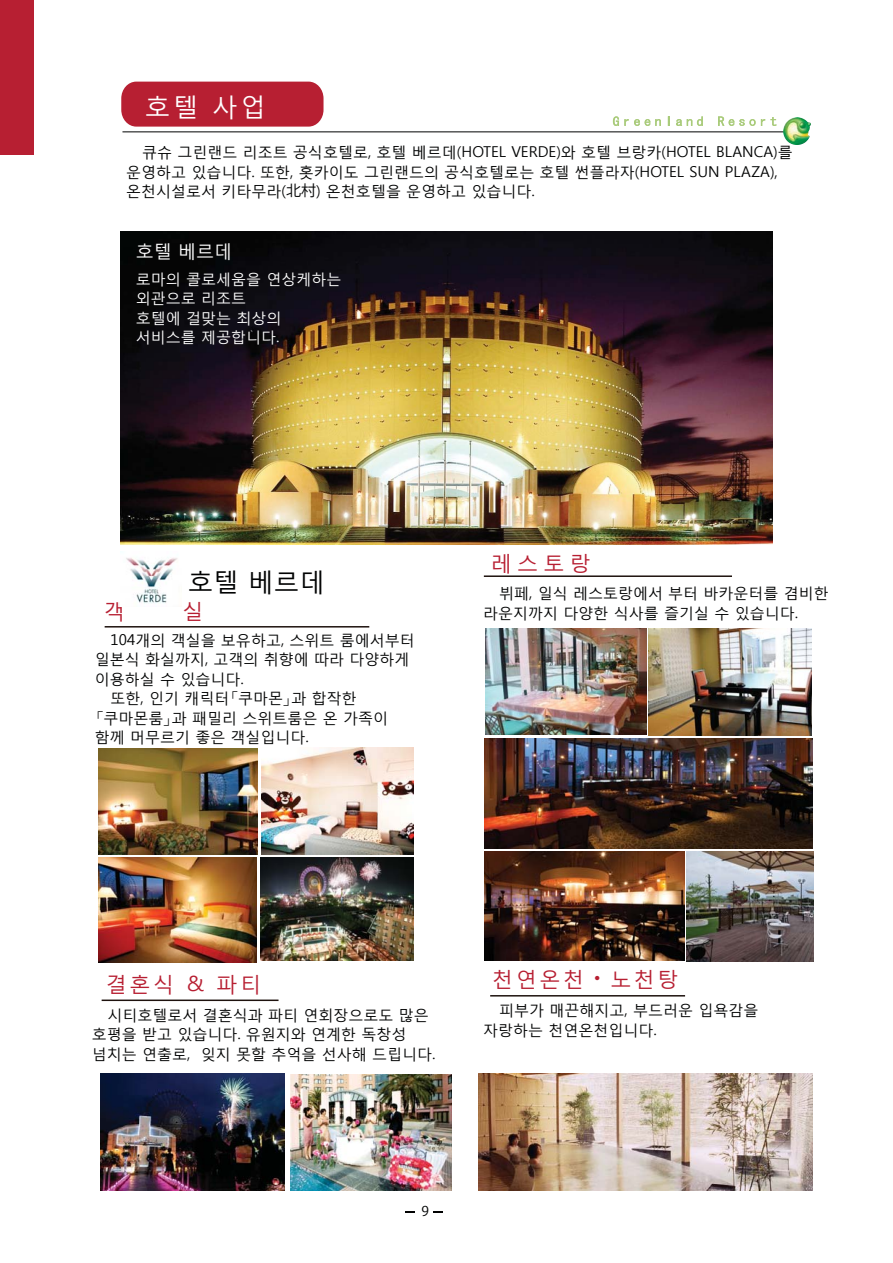
<style>
.page{position:relative;width:893px;height:1263px;background:#fff}
.page>*{position:absolute;margin:0;border:0;box-sizing:border-box;transform-origin:0 0}
.t1{font:25.5px "Malgun Gothic";color:#010202}
.t2{font:25.5px "Malgun Gothic";color:#fff}
.t3{font:21px "Malgun Gothic";letter-spacing:.125em;color:#b71f32}
.t4{font:18px "Malgun Gothic";color:#fff}
.t5{font:15px/19.5px "Malgun Gothic";color:#010202}
.t6{font:15px/19.5px "Malgun Gothic";color:#fff}
.t7{font:13.5px "Koz Go Pro Regular 90 msp RKSJ H";color:#010202}
.s1{font-family:"Koz Go Pro Regular 90 msp RKSJ H"}
</style>
<div class="page">
<div style="left:0;top:0;width:34px;height:154px;background:#b71f32"></div>
<svg style="left:785px;top:117px;width:12px;height:8px"></svg>
<svg style="left:613px;top:116px;width:48px;height:10px"></svg>
<svg style="left:676px;top:116px;width:27px;height:10px"></svg>
<svg style="left:718px;top:116px;width:58px;height:10px"></svg>
<hr style="left:484px;top:575px;width:248px;height:2px;background:#1e120e">
<hr style="left:105px;top:626px;width:264px;height:2px;background:#1e120e">
<hr style="left:490px;top:995px;width:195px;height:2px;background:#1e120e">
<img style="left:120px;top:231px;width:653px;height:314px">
<img style="left:126px;top:558px;width:52px;height:46px">
<div style="left:121px;top:82px;width:202px;height:45px;background:#b71f32"></div>
<img style="left:98px;top:749px;width:159px;height:106px">
<img style="left:262px;top:748px;width:151px;height:106px">
<img style="left:98px;top:858px;width:159px;height:104px">
<img style="left:260px;top:858px;width:153px;height:102px">
<img style="left:290px;top:1075px;width:161px;height:116px">
<img style="left:101px;top:1074px;width:184px;height:117px">
<img style="left:479px;top:1074px;width:333px;height:117px">
<img style="left:484px;top:852px;width:201px;height:108px">
<img style="left:687px;top:852px;width:127px;height:109px">
<img style="left:485px;top:738px;width:328px;height:111px">
<img style="left:648px;top:628px;width:164px;height:107px">
<img style="left:485px;top:629px;width:161px;height:106px">
<hr style="left:102px;top:1000px;width:176px;height:1px;background:#1e120e">
<h1 class="t2" style="left:145px;top:88px;width:122px">호텔 사업</h1>
<p class="t5" style="left:126px;top:141px;width:668px;text-indent:16px">큐슈 그린랜드 리조트 공식호텔로, 호텔 베르데(HOTEL VERDE)와 호텔 브랑카(HOTEL BLANCA)를 운영하고 있습니다. 또한, 홋카이도 그린랜드의 공식호텔로는 호텔 썬플라자(HOTEL SUN PLAZA), 온천시설로서 키타무라(<span class="s1">北村</span>) 온천호텔을 운영하고 있습니다.</p>
<p class="t4" style="left:136px;top:237px;width:98px">호텔 베르데</p>
<p class="t6" style="left:136px;top:268px;width:207px">로마의 콜로세움을 연상케하는 외관으로 리조트<br>호텔에 걸맞는 최상의 서비스를 제공합니다.</p>
<h1 class="t1" style="left:188px;top:562px;width:139px">호텔 베르데</h1>
<h2 class="t3" style="left:104px;top:596px;width:101px">객　　실</h2>
<p class="t5" style="left:111px;top:629px;width:306px">104개의 객실을 보유하고, 스위트 룸에서부터</p>
<p class="t5" style="left:95px;top:648px;width:316px">일본식 화실까지, 고객의 취향에 따라 다양하게</p>
<p class="t5" style="left:95px;top:668px;width:150px">이용하실 수 있습니다.</p>
<p class="t5" style="left:111px;top:687px;width:248px">또한, 인기 캐릭터「쿠마몬」과 합작한</p>
<p class="t5" style="left:95px;top:707px;width:295px">「쿠마몬룸」과 패밀리 스위트룸은 온 가족이</p>
<p class="t5" style="left:95px;top:726px;width:216px">함께 머무르기 좋은 객실입니다.</p>
<h2 class="t3" style="left:491px;top:548px;width:101px">레스토랑</h2>
<p class="t5" style="left:483px;top:582px;width:347px;text-indent:16px">뷔페, 일식 레스토랑에서 부터 바카운터를 겸비한 라운지까지 다양한 식사를 즐기실 수 있습니다.</p>
<h2 class="t3" style="left:106px;top:969px;width:157px">결혼식 &amp; 파티</h2>
<h2 class="t3" style="left:492px;top:963px;width:188px">천연온천<span class="s1">・</span>노천탕</h2>
<p class="t5" style="left:92px;top:1004px;width:345px;text-indent:16px">시티호텔로서 결혼식과 파티 연회장으로도 많은 호평을 받고 있습니다. 유원지와 연계한 독창성 넘치는 연출로, 잊지 못할 추억을 선사해 드립니다.</p>
<p class="t5" style="left:483px;top:999px;width:276px;text-indent:16px">피부가 매끈해지고, 부드러운 입욕감을 자랑하는 천연온천입니다.</p>
<p class="t7" style="left:421px;top:1206px;width:9px">9</p>
</div>
